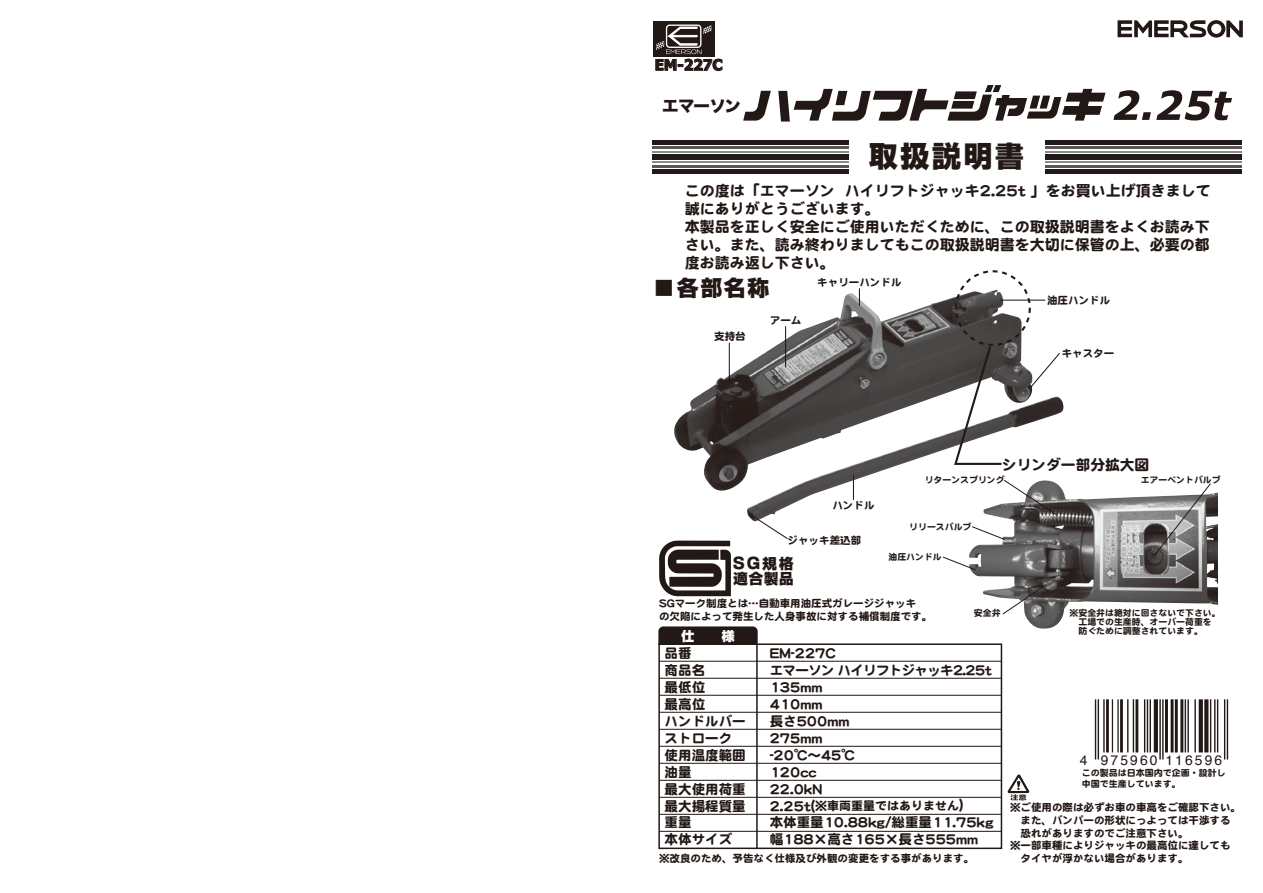
<style>
.page{position:relative;width:1263px;height:893px;background:#fff}
.page>*{position:absolute;margin:0;border:0;box-sizing:border-box;transform-origin:0 0}
.t1{font:30px "PS NOW GU 90 pv RKSJ H";letter-spacing:.05em;color:#221815}
.t2{font:22.5px "PS NOW GU 90 pv RKSJ H";color:#221815}
.t3{font:16.5px "Hira Kaku Std W8";letter-spacing:-.05em;color:#221815}
.t4{font:15px/18px "DF Maru Gothic SB MP RKSJ H";color:#221815}
.t5{font:15px/15px "PS NOW GU 90 pv RKSJ H";letter-spacing:.07em;color:#221815}
.t6{font:700 15px "Tahoma";color:#221815}
.t7{font:14.7px "DF Maru Gothic SB MP RKSJ H";color:#221815}
.t8{font:13.8px "Helvetica";letter-spacing:.155em;color:#221815}
.t9{font:13.5px/17px "DF Maru Gothic SB MP RKSJ H";color:#221815}
.t10{font:13.5px "PS NOW GU 90 pv RKSJ H";color:#fff}
.t11{font:12px "DF Maru Gothic SB MP RKSJ H";color:#221815}
.t12{font:10.5px/12.6px "DF Maru Gothic SB MP RKSJ H";color:#221815}
.t13{font:9px/10.8px "DF Maru Gothic SB MP RKSJ H";color:#221815}
.t14{font:8.85px/9px "DF Maru Gothic SB MP RKSJ H";color:#221815}
.s1{font-size:13.5px}
</style>
<div class="page">
<img style="left:674px;top:290px;width:359px;height:205px">
<img style="left:969px;top:481px;width:249px;height:148px">
<svg style="left:658px;top:626px;width:100px;height:17px;background:#2b211e"></svg>
<div style="left:653px;top:140px;width:196px;height:5px;background:#221815"></div>
<hr style="left:653px;top:146px;width:196px;height:2px;background:#595757">
<hr style="left:653px;top:151px;width:196px;height:2px;background:#898989">
<div style="left:653px;top:169px;width:196px;height:5px;background:#221815"></div>
<div style="left:653px;top:154px;width:196px;height:6px;background:#221815"></div>
<hr style="left:653px;top:166px;width:196px;height:2px;background:#595757">
<hr style="left:653px;top:161px;width:196px;height:1px;background:#898989">
<div style="left:1045px;top:140px;width:197px;height:5px;background:#221815"></div>
<hr style="left:1045px;top:146px;width:197px;height:2px;background:#595757">
<hr style="left:1045px;top:151px;width:197px;height:2px;background:#898989">
<div style="left:1045px;top:169px;width:197px;height:5px;background:#221815"></div>
<div style="left:1045px;top:154px;width:197px;height:6px;background:#221815"></div>
<hr style="left:1045px;top:166px;width:197px;height:2px;background:#595757">
<hr style="left:1045px;top:161px;width:197px;height:1px;background:#898989">
<svg style="left:1117px;top:20px;width:126px;height:18px"></svg>
<div style="left:653px;top:21px;width:61px;height:35px;background:#221815"></div>
<svg style="left:655px;top:25px;width:67px;height:46px"></svg>
<svg style="left:1008px;top:774px;width:21px;height:26px"></svg>
<div style="left:658px;top:643px;width:344px;height:206px;border:2px solid #221815"></div>
<hr style="left:659px;top:695px;width:342px;height:1px;background:#221815">
<hr style="left:659px;top:712px;width:342px;height:1px;background:#221815">
<hr style="left:659px;top:729px;width:342px;height:1px;background:#221815">
<hr style="left:659px;top:746px;width:342px;height:1px;background:#221815">
<hr style="left:659px;top:763px;width:342px;height:1px;background:#221815">
<hr style="left:659px;top:780px;width:342px;height:1px;background:#221815">
<hr style="left:659px;top:797px;width:342px;height:1px;background:#221815">
<hr style="left:659px;top:814px;width:342px;height:1px;background:#221815">
<hr style="left:659px;top:831px;width:342px;height:1px;background:#221815">
<hr style="left:659px;top:678px;width:342px;height:1px;background:#221815">
<hr style="left:659px;top:661px;width:342px;height:1px;background:#221815">
<hr style="left:756px;top:644px;width:2px;height:204px;background:#221815">
<svg style="left:1113px;top:90px;width:119px;height:30px"></svg>
<svg style="left:743px;top:91px;width:28px;height:30px"></svg>
<svg style="left:778px;top:85px;width:327px;height:37px"></svg>
<hr style="left:785px;top:326px;width:1px;height:41px;background:#221815">
<hr style="left:729px;top:343px;width:1px;height:41px;background:#221815">
<svg style="left:750px;top:514px;width:38px;height:25px"></svg>
<svg style="left:853px;top:475px;width:1px;height:25px"></svg>
<svg style="left:859px;top:288px;width:1px;height:18px"></svg>
<svg style="left:1029px;top:352px;width:31px;height:37px"></svg>
<div style="left:955px;top:270px;width:76px;height:76px;border:2px dashed #221815;border-radius:50%"></div>
<hr style="left:999px;top:300px;width:46px;height:1px;background:#221815">
<svg style="left:943px;top:556px;width:34px;height:15px"></svg>
<svg style="left:971px;top:525px;width:35px;height:16px"></svg>
<svg style="left:1003px;top:479px;width:56px;height:38px"></svg>
<svg style="left:1002px;top:583px;width:45px;height:32px"></svg>
<svg style="left:1153px;top:482px;width:59px;height:74px"></svg>
<svg style="left:953px;top:344px;width:51px;height:122px"></svg>
<hr style="left:1095px;top:699px;width:1px;height:60px;background:#221815">
<hr style="left:1098px;top:699px;width:1px;height:60px;background:#221815">
<hr style="left:1103px;top:699px;width:2px;height:53px;background:#221815">
<hr style="left:1106px;top:699px;width:3px;height:53px;background:#221815">
<hr style="left:1112px;top:699px;width:1px;height:53px;background:#221815">
<hr style="left:1117px;top:699px;width:2px;height:53px;background:#221815">
<hr style="left:1120px;top:699px;width:3px;height:53px;background:#221815">
<hr style="left:1127px;top:699px;width:1px;height:53px;background:#221815">
<hr style="left:1133px;top:699px;width:1px;height:53px;background:#221815">
<hr style="left:1135px;top:699px;width:3px;height:53px;background:#221815">
<hr style="left:1144px;top:699px;width:1px;height:53px;background:#221815">
<hr style="left:1147px;top:699px;width:1px;height:53px;background:#221815">
<hr style="left:1149px;top:699px;width:2px;height:53px;background:#221815">
<hr style="left:1154px;top:699px;width:4px;height:53px;background:#221815">
<hr style="left:1159px;top:699px;width:2px;height:60px;background:#221815">
<hr style="left:1162px;top:699px;width:1px;height:60px;background:#221815">
<hr style="left:1165px;top:699px;width:3px;height:53px;background:#221815">
<hr style="left:1170px;top:699px;width:3px;height:53px;background:#221815">
<hr style="left:1175px;top:699px;width:3px;height:53px;background:#221815">
<hr style="left:1180px;top:699px;width:3px;height:53px;background:#221815">
<hr style="left:1185px;top:699px;width:1px;height:53px;background:#221815">
<hr style="left:1187px;top:699px;width:2px;height:53px;background:#221815">
<hr style="left:1194px;top:699px;width:2px;height:53px;background:#221815">
<svg style="left:1199px;top:699px;width:4px;height:53px"></svg>
<svg style="left:1204px;top:699px;width:4px;height:53px"></svg>
<hr style="left:1210px;top:699px;width:1px;height:53px;background:#221815">
<hr style="left:1214px;top:699px;width:1px;height:53px;background:#221815">
<hr style="left:1217px;top:699px;width:1px;height:53px;background:#221815">
<hr style="left:1224px;top:699px;width:1px;height:60px;background:#221815">
<hr style="left:1227px;top:699px;width:1px;height:60px;background:#221815">
<svg style="left:659px;top:541px;width:72px;height:55px"></svg>
<h3 class="t6" style="left:655px;top:54px;width:69px">EM-227C</h3>
<h3 class="t3" style="left:662px;top:97px;width:80px">エマーソン</h3>
<h1 class="t1" style="left:868px;top:141px;width:157px">取扱説明書</h1>
<h3 class="t4" style="left:685px;top:182px;width:528px">この度は「エマーソン ハイリフトジャッキ2.25t 」をお買い上げ頂きまして誠にありがとうございます。<br>本製品を正しく安全にご使用いただくために、この取扱説明書をよくお読み下さい。また、読み終わりましてもこの取扱説明書を大切に保管の上、必要の都度お読み返し下さい。</h3>
<h2 class="t2" style="left:653px;top:276px;width:118px">■各部名称</h2>
<p class="t12" style="left:714px;top:329px;width:33px">支持台</p>
<p class="t12" style="left:770px;top:314px;width:33px">アーム</p>
<p class="t12" style="left:817px;top:276px;width:86px">キャリーハンドル</p>
<p class="t12" style="left:1047px;top:294px;width:65px">油圧ハンドル</p>
<p class="t12" style="left:1062px;top:347px;width:54px">キャスター</p>
<p class="t12" style="left:832px;top:499px;width:44px">ハンドル</p>
<p class="t12" style="left:787px;top:534px;width:75px">ジャッキ差込部</p>
<h3 class="t7" style="left:1002px;top:457px;width:149px">シリンダー部分拡大図</h3>
<p class="t14" style="left:925px;top:475px;width:81px">リターンスプリング</p>
<p class="t14" style="left:1141px;top:475px;width:81px">エアーベントバルブ</p>
<p class="t14" style="left:909px;top:522px;width:64px">リリースバルブ</p>
<h3 class="t5" style="left:733px;top:556px;width:62px">SG規格適合製品</h3>
<p class="t14" style="left:888px;top:552px;width:55px">油圧ハンドル</p>
<p class="t12" style="left:659px;top:597px;width:275px">SGマーク制度とは…自動車用油圧式ガレージジャッキ<br>の欠陥によって発生した人身事故に対する補償制度です。</p>
<p class="t14" style="left:974px;top:609px;width:28px">安全弁</p>
<p class="t10" style="left:681px;top:629px;width:55px">仕　　様</p>
<p class="t9" style="left:665px;top:644px;width:82px">品番<br>商品名<br>最低位<br>最高位<br>ハンドルバーストローク使用温度範囲油量<br>最大使用荷重最大揚程質量重量<br>本体サイズ</p>
<p class="t12" style="left:659px;top:852px;width:317px">※改良のため、予告なく仕様及び外観の変更をする事があります。</p>
<p class="t9" style="left:770px;top:644px;width:224px">EM-227C<br>エマーソン ハイリフトジャッキ2.25t<br>135mm<br>410mm<br>長さ500mm<br>275mm<br>-20℃〜45℃<br>120cc<br>22.0kN</p>
<p class="t11" style="left:770px;top:800px;width:195px"><span class="s1">2.25t(</span>※車両重量ではありません<span class="s1">)</span></p>
<p class="t9" style="left:770px;top:814px;width:225px">本体重量10.88kg/総重量11.75kg幅188×高さ165×長さ555mm</p>
<p class="t14" style="left:1069px;top:609px;width:153px">※安全弁は絶対に回さないで下さい。　工場での生産時、オーバー荷重を　防ぐために調整されています。</p>
<h3 class="t8" style="left:1080px;top:750px;width:144px">4 975960 116596</h3>
<p class="t13" style="left:1082px;top:767px;width:145px">この製品は日本国内で企画・設計し中国で生産しています。</p>
<p class="t12" style="left:1010px;top:801px;width:232px">※ご使用の際は必ずお車の車高をご確認下さい。　また、バンパーの形状にっよっては干渉する　恐れがありますのでご注意下さい。<br>※一部車種によりジャッキの最高位に達しても　タイヤが浮かない場合があります。</p>
</div>
